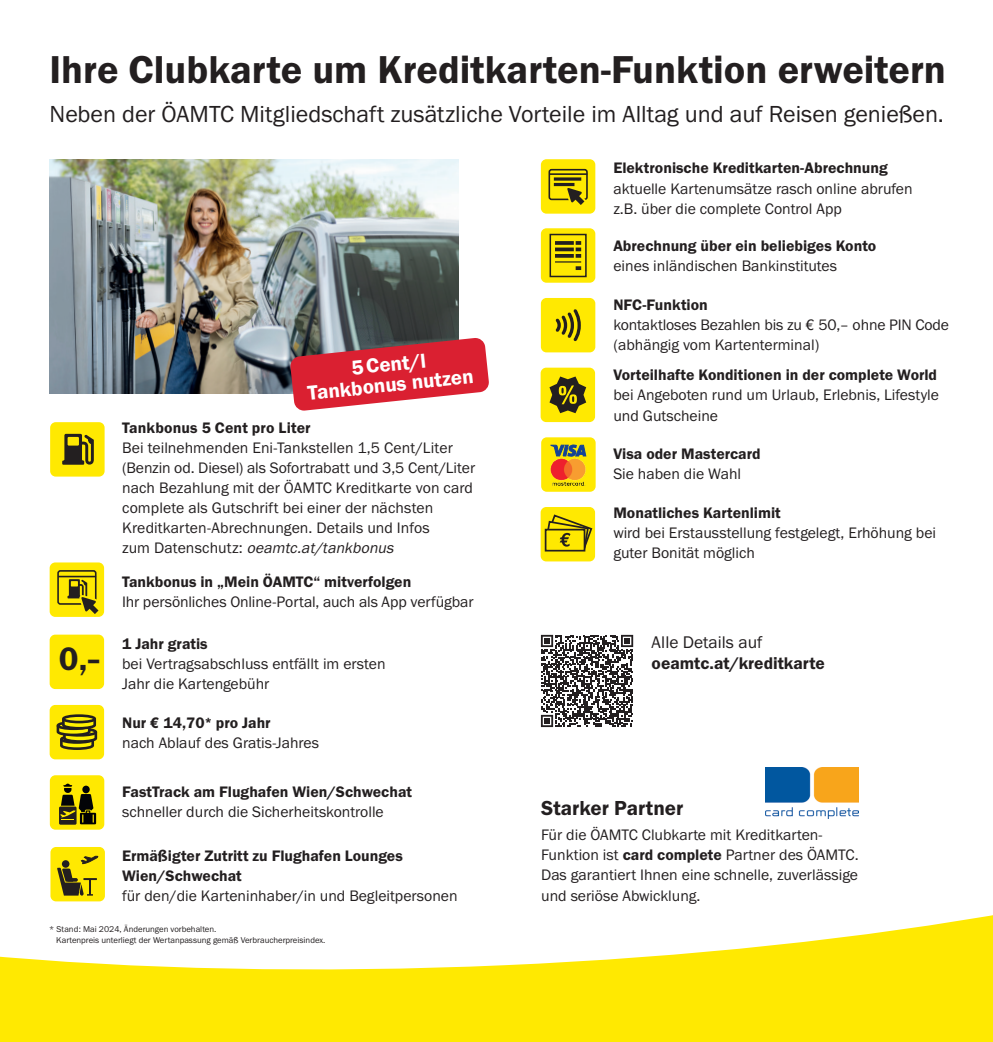
<style>
.page{position:relative;width:993px;height:1042px;background:#fff}
.page>*{position:absolute;margin:0;border:0;box-sizing:border-box;transform-origin:0 0}
.t1{font:40.25px "Franklin Gothic URW Dem";color:#231f20}
.t2{font:33.6px "Franklin Gothic URW Dem";color:#231f20}
.t3{font:24.15px "Franklin Gothic URW Boo";color:#231f20}
.t4{font:21px/20.7px "Franklin Gothic URW Dem";color:#fff;text-align:center}
.t5{font:21px "Franklin Gothic URW Dem";color:#231f20}
.t6{font:17.5px "Franklin Gothic URW Dem";color:#231f20}
.t7{font:17.5px "Franklin Gothic URW Boo";color:#231f20}
.t8{font:15.75px/20.1px "Franklin Gothic URW Boo";color:#231f20}
.t9{font:15.75px/20.1px "Franklin Gothic URW Dem";color:#231f20}
.t10{font:8.75px/10.5px "Franklin Gothic URW Boo";color:#231f20}
.s1{font-style:italic}
.s2{font-size:12.25px}
.s3{font-family:"Franklin Gothic URW Dem"}
</style>
<div class="page">
<svg style="left:0;top:915px;width:992px;height:127px"></svg>
<img style="left:50px;top:159px;width:408px;height:234px">
<svg style="left:290px;top:337px;width:199px;height:74px;background:#cd4a56"></svg>
<img style="left:765px;top:767px;width:93px;height:51px">
<div style="left:50px;top:634px;width:54px;height:55px;background:#ffe901;border-radius:6px"></div>
<div style="left:50px;top:705px;width:54px;height:54px;background:#ffe901;border-radius:6px"></div>
<svg style="left:56px;top:716px;width:42px;height:34px"></svg>
<svg style="left:63px;top:715px;width:32px;height:7px"></svg>
<div style="left:62px;top:714px;width:34px;height:9px;border:3px solid #231f20;border-radius:50%"></div>
<div style="left:50px;top:422px;width:55px;height:54px;background:#ffe901;border-radius:6px"></div>
<svg style="left:62px;top:434px;width:32px;height:31px"></svg>
<div style="left:50px;top:562px;width:54px;height:55px;background:#ffe901;border-radius:6px"></div>
<div style="left:57px;top:570px;width:39px;height:35px;border:2px solid #231f20;border-radius:2px"></div>
<hr style="left:58px;top:576px;width:38px;height:1px;background:#231f20">
<svg style="left:67px;top:579px;width:37px;height:58px"></svg>
<div style="left:540px;top:368px;width:55px;height:54px;background:#ffe901;border-radius:6px"></div>
<svg style="left:549px;top:376px;width:37px;height:37px"></svg>
<div style="left:541px;top:437px;width:54px;height:55px;background:#ffe901;border-radius:6px"></div>
<svg style="left:550px;top:445px;width:35px;height:10px"></svg>
<img style="left:550px;top:455px;width:37px;height:31px">
<div style="left:540px;top:507px;width:55px;height:54px;background:#ffe901;border-radius:6px"></div>
<svg style="left:544px;top:514px;width:49px;height:37px"></svg>
<svg style="left:540px;top:635px;width:93px;height:92px"></svg>
<div style="left:50px;top:847px;width:55px;height:54px;background:#ffe901;border-radius:6px"></div>
<svg style="left:57px;top:856px;width:41px;height:40px"></svg>
<div style="left:50px;top:775px;width:54px;height:54px;background:#ffe901;border-radius:6px"></div>
<svg style="left:59px;top:806px;width:17px;height:18px"></svg>
<svg style="left:60px;top:783px;width:36px;height:41px"></svg>
<div style="left:540px;top:159px;width:55px;height:55px;background:#ffe901;border-radius:6px"></div>
<div style="left:548px;top:169px;width:39px;height:31px;border:2px solid #231f20;border-radius:2px"></div>
<svg style="left:553px;top:177px;width:28px;height:4px"></svg>
<hr style="left:549px;top:173px;width:38px;height:2px;background:#231f20">
<svg style="left:565px;top:187px;width:24px;height:27px"></svg>
<hr style="left:553px;top:183px;width:21px;height:3px;background:#231f20">
<div style="left:540px;top:228px;width:55px;height:55px;background:#ffe901;border-radius:6px"></div>
<div style="left:549px;top:234px;width:37px;height:43px;border:2px solid #231f20"></div>
<svg style="left:555px;top:241px;width:18px;height:4px"></svg>
<svg style="left:555px;top:247px;width:18px;height:4px"></svg>
<svg style="left:555px;top:254px;width:18px;height:4px"></svg>
<hr style="left:555px;top:261px;width:26px;height:2px;background:#231f20">
<svg style="left:575px;top:241px;width:6px;height:17px"></svg>
<svg style="left:575px;top:266px;width:6px;height:4px"></svg>
<div style="left:540px;top:298px;width:55px;height:54px;background:#ffe901;border-radius:6px"></div>
<svg style="left:555px;top:309px;width:25px;height:32px"></svg>
<h1 class="t1" style="left:50px;top:45px;width:897px">Ihre Clubkarte um Kreditkarten-Funktion erweitern</h1>
<h3 class="t3" style="left:50px;top:99px;width:895px">Neben der ÖAMTC Mitgliedschaft zusätzliche Vorteile im Alltag und auf Reisen genießen.</h3>
<h2 class="t2" style="left:59px;top:638px;width:44px">0,–</h2>
<h3 class="t4" style="left:304px;top:362px;width:168px;rotate:-6deg">5 Cent/l<br>Tankbonus nutzen</h3>
<p class="t9" style="left:122px;top:417px;width:190px">Tankbonus 5 Cent pro Liter</p>
<p class="t8" style="left:122px;top:437px;width:354px">Bei teilnehmenden Eni-Tankstellen 1,5 Cent/Liter (Benzin od. Diesel) als Sofortrabatt und 3,5 Cent/Liter nach Bezahlung mit der ÖAMTC Kreditkarte von card complete als Gutschrift bei einer der nächsten Kreditkarten-Abrechnungen. Details und Infos<br>z u m D ate n s c h u tz : <span class="s1">oeamtc.at/tankbonus</span></p>
<p class="t9" style="left:122px;top:571px;width:291px">Tankbonus in „Mein ÖAMTC“ mitverfolgen</p>
<p class="t8" style="left:122px;top:591px;width:353px">Ihr persönliches Online-Portal, auch als App verfügbar</p>
<p class="t9" style="left:122px;top:633px;width:87px">1 Jahr gratis</p>
<p class="t8" style="left:122px;top:653px;width:265px">bei Vertragsabschluss entfällt im ersten<br>Jahr die Kartengebühr</p>
<p class="t9" style="left:122px;top:712px;width:150px">Nur € 14,70<span class="s2">*</span> pro Jahr</p>
<p class="t8" style="left:122px;top:732px;width:198px">nach Ablauf des Gratis-Jahres</p>
<p class="t9" style="left:122px;top:781px;width:291px">FastTrack am Flughafen Wien/Schwechat</p>
<p class="t8" style="left:122px;top:801px;width:263px">schneller durch die Sicherheitskontrolle</p>
<p class="t9" style="left:122px;top:845px;width:282px">Ermäßigter Zutritt zu Flughafen Lounges<br>Wien/Schwechat</p>
<p class="t8" style="left:122px;top:886px;width:337px">für den/die Karteninhaber/in und Begleitpersonen</p>
<p class="t10" style="left:56px;top:923px;width:270px;text-indent:-7px">* Stand: Mai 2024, Änderungen vorbehalten.<br>Kartenpreis unterliegt der Wertanpassung gemäß Verbraucherpreisindex.</p>
<p class="t9" style="left:613px;top:158px;width:276px">Elektronische Kreditkarten-Abrechnung</p>
<p class="t8" style="left:613px;top:178px;width:301px">aktuelle Kartenumsätze rasch online abrufen z.B. über die complete Control App</p>
<p class="t9" style="left:613px;top:236px;width:264px">Abrechnung über ein beliebiges Konto</p>
<p class="t8" style="left:613px;top:256px;width:225px">eines inländischen Bankinstitutes</p>
<p class="t9" style="left:613px;top:294px;width:96px">NFC-Funktion</p>
<p class="t8" style="left:613px;top:315px;width:337px">kontaktloses Bezahlen bis zu € 50,– ohne PIN Code (abhängig vom Kartenterminal)</p>
<p class="t9" style="left:613px;top:365px;width:325px">Vorteilhafte Konditionen in der complete World</p>
<p class="t8" style="left:613px;top:385px;width:327px">bei Angeboten rund um Urlaub, Erlebnis, Lifestyle und Gutscheine</p>
<p class="t9" style="left:613px;top:443px;width:149px">Visa oder Mastercard</p>
<p class="t8" style="left:613px;top:464px;width:129px">Sie haben die Wahl</p>
<p class="t9" style="left:613px;top:502px;width:169px">Monatliches Kartenlimit</p>
<p class="t8" style="left:613px;top:522px;width:324px">wird bei Erstausstellung festgelegt, Erhöhung bei guter Bonität möglich</p>
<p class="t7" style="left:651px;top:631px;width:112px">Alle Details auf</p>
<p class="t6" style="left:651px;top:652px;width:174px">oeamtc.at/kreditkarte</p>
<h3 class="t5" style="left:541px;top:795px;width:144px">Starker Partner</h3>
<p class="t8" style="left:541px;top:824px;width:319px">Für die ÖAMTC Clubkarte mit Kreditkarten-Funktion ist <span class="s3">card complete</span> Partner des ÖAMTC.<br>Das garantiert Ihnen eine schnelle, zuverlässige und seriöse Abwicklung.</p>
</div>
